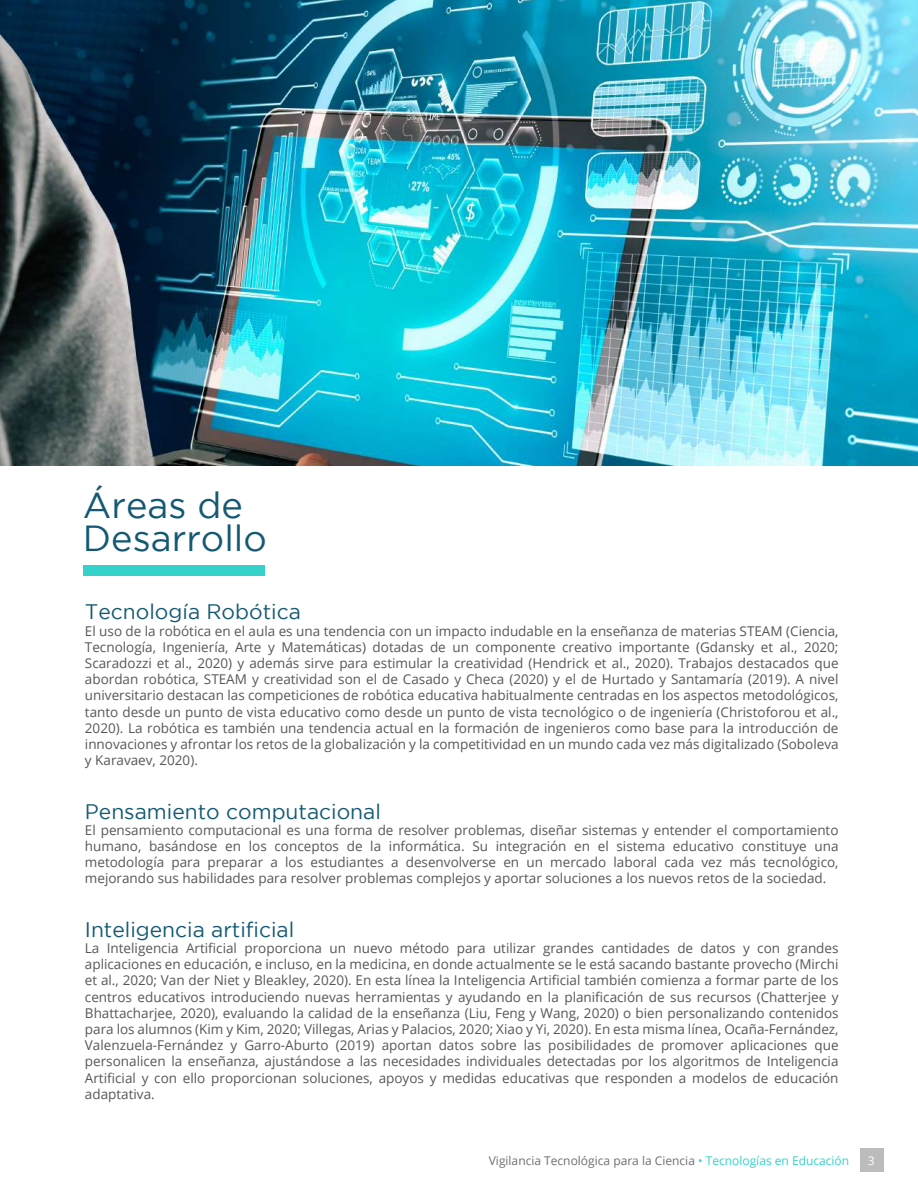
<style>
.page{position:relative;width:918px;height:1188px;background:#fff}
.page>*{position:absolute;margin:0;border:0;box-sizing:border-box;transform-origin:0 0}
.t1{font:36.15px/33.3px "Gotham";color:#135973}
.t2{font:21px "Gotham";color:#135973}
.t3{font:13.5px/16.2px "Open Sans";color:#575756;text-align:justify}
.t4{font:12px "Open Sans";color:#706f6f}
.t5{font:12px "Open Sans";color:#fff}
.s1{color:#34d2ca}
</style>
<div class="page">
<div style="left:860px;top:1148px;width:24px;height:24px;background:#bcbcbc"></div>
<div style="left:83px;top:565px;width:182px;height:11px;background:#34d2ca"></div>
<img style="left:0;top:0;width:918px;height:465px">
<h1 class="t1" style="left:83px;top:488px;width:185px">Áreas de<br>Desarrollo</h1>
<h2 class="t2" style="left:85px;top:600px;width:217px">Tecnología Robótica</h2>
<p class="t3" style="left:85px;top:622px;width:755px">El uso de la robótica en el aula es una tendencia con un impacto indudable en la enseñanza de materias STEAM (Ciencia, Tecnología, Ingeniería, Arte y Matemáticas) dotadas de un componente creativo importante (Gdansky et al., 2020; Scaradozzi et al., 2020) y además sirve para estimular la creatividad (Hendrick et al., 2020). Trabajos destacados que abordan robótica, STEAM y creatividad son el de Casado y Checa (2020) y el de Hurtado y Santamaría (2019). A nivel universitario destacan las competiciones de robótica educativa habitualmente centradas en los aspectos metodológicos, tanto desde un punto de vista educativo como desde un punto de vista tecnológico o de ingeniería (Christoforou et al., 2020). La robótica es también una tendencia actual en la formación de ingenieros como base para la introducción de innovaciones y afrontar los retos de la globalización y la competitividad en un mundo cada vez más digitalizado (Soboleva y Karavaev, 2020).</p>
<h2 class="t2" style="left:85px;top:800px;width:297px">Pensamiento computacional</h2>
<p class="t3" style="left:85px;top:822px;width:755px">El pensamiento computacional es una forma de resolver problemas, diseñar sistemas y entender el comportamiento humano, basándose en los conceptos de la informática. Su integración en el sistema educativo constituye una metodología para preparar a los estudiantes a desenvolverse en un mercado laboral cada vez más tecnológico, mejorando sus habilidades para resolver problemas complejos y aportar soluciones a los nuevos retos de la sociedad.</p>
<h2 class="t2" style="left:85px;top:918px;width:211px">Inteligencia artificial</h2>
<p class="t3" style="left:85px;top:940px;width:755px">La Inteligencia Artificial proporciona un nuevo método para utilizar grandes cantidades de datos y con grandes aplicaciones en educación, e incluso, en la medicina, en donde actualmente se le está sacando bastante provecho (Mirchi et al., 2020; Van der Niet y Bleakley, 2020). En esta línea la Inteligencia Artificial también comienza a formar parte de los centros educativos introduciendo nuevas herramientas y ayudando en la planificación de sus recursos (Chatterjee y Bhattacharjee, 2020), evaluando la calidad de la enseñanza (Liu, Feng y Wang, 2020) o bien personalizando contenidos para los alumnos (Kim y Kim, 2020; Villegas, Arias y Palacios, 2020; Xiao y Yi, 2020). En esta misma línea, Ocaña-Fernández, Valenzuela-Fernández y Garro-Aburto (2019) aportan datos sobre las posibilidades de promover aplicaciones que personalicen la enseñanza, ajustándose a las necesidades individuales detectadas por los algoritmos de Inteligencia Artificial y con ello proporcionan soluciones, apoyos y medidas educativas que responden a modelos de educación adaptativa.</p>
<p class="t4" style="left:489px;top:1153px;width:362px">Vigilancia Tecnológica para la Ciencia <span class="s1">• Tecnologías en Educación</span></p>
<p class="t5" style="left:868px;top:1153px;width:8px">3</p>
</div>
